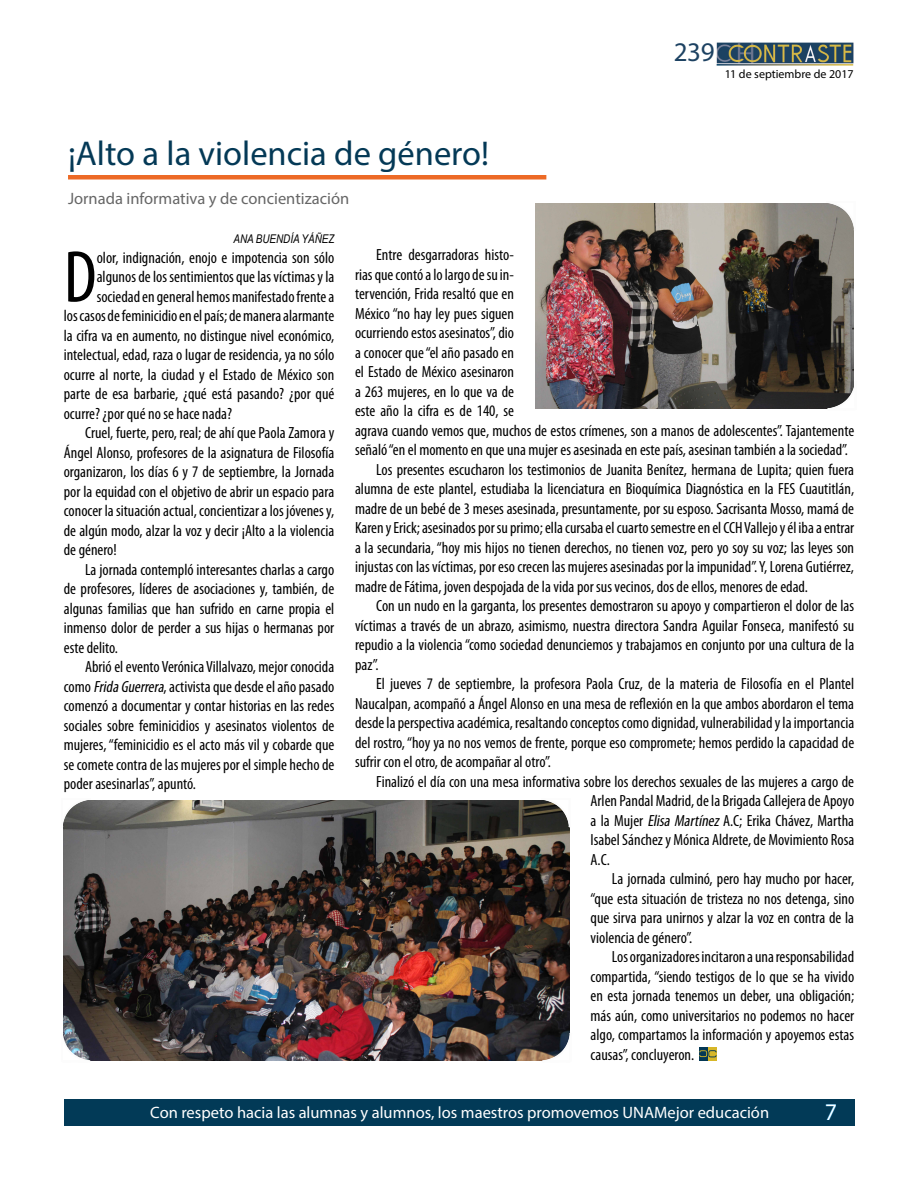
<style>
.page{position:relative;width:918px;height:1188px;background:#fff}
.page>*{position:absolute;margin:0;border:0;box-sizing:border-box;transform-origin:0 0}
.t1{font:condensed 74.1px "Myriad Pro";color:#000}
.t2{font:34.5px "Myriad Pro";color:#043956}
.t3{font:27px "Myriad Pro";color:#1d4262}
.t4{font:24px "Myriad Pro";color:#fff}
.t5{font:16.5px "Myriad Pro";color:#fff}
.t6{font:16.5px "Myriad Pro";color:#666}
.t7{font:condensed 16.2px "Myriad Pro";color:#000}
.t8{font:12px "Myriad Pro";color:#000}
.t9{font:italic 12px "Arial Narrow";color:#000}
.s1{font-style:italic}
</style>
<div class="page">
<div style="left:64px;top:1099px;width:790px;height:26px;background:#023a57"></div>
<img style="left:716px;top:42px;width:137px;height:24px">
<div style="left:68px;top:175px;width:478px;height:5px;background:#ed6a26"></div>
<img style="left:64px;top:800px;width:505px;height:260px">
<img style="left:535px;top:203px;width:319px;height:206px">
<div style="left:699px;top:1048px;width:9px;height:6px;background:#043855"></div>
<div style="left:699px;top:1054px;width:9px;height:7px;background:#043855"></div>
<div style="left:708px;top:1048px;width:9px;height:6px;background:#d7b729"></div>
<div style="left:708px;top:1054px;width:9px;height:7px;background:#d7b729"></div>
<svg style="left:699px;top:1050px;width:18px;height:8px"></svg>
<svg style="left:63px;top:800px;width:27px;height:28px"></svg>
<svg style="left:63px;top:1033px;width:28px;height:28px"></svg>
<svg style="left:542px;top:800px;width:28px;height:28px"></svg>
<svg style="left:543px;top:1033px;width:27px;height:28px"></svg>
<svg style="left:827px;top:203px;width:27px;height:28px"></svg>
<svg style="left:828px;top:381px;width:26px;height:28px"></svg>
<h3 class="t3" style="left:673px;top:36px;width:43px">239</h3>
<p class="t8" style="left:724px;top:67px;width:131px">11 de septiembre de 2017</p>
<h2 class="t2" style="left:68px;top:132px;width:423px">¡Alto a la violencia de género!</h2>
<p class="t6" style="left:68px;top:188px;width:283px">Jornada informativa y de concientización</p>
<p class="t9" style="left:234px;top:230px;width:102px">ANA BUENDÍA YÁÑEZ</p>
<h1 class="t1" style="left:64px;top:237px;width:34px">D</h1>
<p class="t7" style="left:97px;top:248px;width:239px">olor, indignación, enojo e impotencia son sólo</p>
<p class="t7" style="left:376px;top:246px;width:139px">Entre desgarradoras histo-</p>
<p class="t7" style="left:355px;top:266px;width:160px">rias que contó a lo largo de su in-</p>
<p class="t7" style="left:355px;top:285px;width:160px">tervención, Frida resaltó que en</p>
<p class="t7" style="left:355px;top:305px;width:160px">México “no hay ley pues siguen</p>
<p class="t7" style="left:355px;top:324px;width:161px">ocurriendo estos asesinatos”, dio</p>
<p class="t7" style="left:355px;top:344px;width:161px">a conocer que “el año pasado en</p>
<p class="t7" style="left:355px;top:363px;width:160px">el Estado de México asesinaron</p>
<p class="t7" style="left:355px;top:383px;width:161px">a 263 mujeres, en lo que va de</p>
<p class="t7" style="left:355px;top:402px;width:161px">este año la cifra es de 140, se</p>
<p class="t7" style="left:355px;top:422px;width:501px">agrava cuando vemos que, muchos de estos crímenes, son a manos de adolescentes”. Tajantemente</p>
<p class="t7" style="left:355px;top:441px;width:494px">señaló “en el momento en que una mujer es asesinada en este país, asesinan también a la sociedad”.</p>
<p class="t7" style="left:376px;top:461px;width:479px">Los presentes escucharon los testimonios de Juanita Benítez, hermana de Lupita; quien fuera</p>
<p class="t7" style="left:355px;top:480px;width:501px">alumna de este plantel, estudiaba la licenciatura en Bioquímica Diagnóstica en la FES Cuautitlán,</p>
<p class="t7" style="left:355px;top:500px;width:501px">madre de un bebé de 3 meses asesinada, presuntamente, por su esposo. Sacrisanta Mosso, mamá de</p>
<p class="t7" style="left:355px;top:519px;width:501px">Karen y Erick; asesinados por su primo; ella cursaba el cuarto semestre en el CCH Vallejo y él iba a entrar</p>
<p class="t7" style="left:355px;top:539px;width:501px">a la secundaria, “hoy mis hijos no tienen derechos, no tienen voz, pero yo soy su voz; las leyes son</p>
<p class="t7" style="left:355px;top:558px;width:501px">injustas con las víctimas, por eso crecen las mujeres asesinadas por la impunidad”. Y, Lorena Gutiérrez,</p>
<p class="t7" style="left:355px;top:578px;width:454px">madre de Fátima, joven despojada de la vida por sus vecinos, dos de ellos, menores de edad.</p>
<p class="t7" style="left:376px;top:597px;width:479px">Con un nudo en la garganta, los presentes demostraron su apoyo y compartieron el dolor de las</p>
<p class="t7" style="left:355px;top:617px;width:501px">víctimas a través de un abrazo, asimismo, nuestra directora Sandra Aguilar Fonseca, manifestó su</p>
<p class="t7" style="left:355px;top:636px;width:501px">repudio a la violencia “como sociedad denunciemos y trabajamos en conjunto por una cultura de la</p>
<p class="t7" style="left:355px;top:656px;width:25px">paz”.</p>
<p class="t7" style="left:376px;top:675px;width:479px">El jueves 7 de septiembre, la profesora Paola Cruz, de la materia de Filosofía en el Plantel</p>
<p class="t7" style="left:355px;top:695px;width:501px">Naucalpan, acompañó a Ángel Alonso en una mesa de reflexión en la que ambos abordaron el tema</p>
<p class="t7" style="left:355px;top:714px;width:501px">desde la perspectiva académica, resaltando conceptos como dignidad, vulnerabilidad y la importancia</p>
<p class="t7" style="left:355px;top:734px;width:501px">del rostro, “hoy ya no nos vemos de frente, porque eso compromete; hemos perdido la capacidad de</p>
<p class="t7" style="left:355px;top:753px;width:198px">sufrir con el otro, de acompañar al otro”.</p>
<p class="t7" style="left:376px;top:773px;width:479px">Finalizó el día con una mesa informativa sobre los derechos sexuales de las mujeres a cargo de</p>
<p class="t7" style="left:591px;top:792px;width:265px">Arlen Pandal Madrid, de la Brigada Callejera de Apoyo</p>
<p class="t7" style="left:591px;top:812px;width:265px">a la Mujer <span class="s1">Elisa Martínez</span> A.C; Erika Chávez, Martha</p>
<p class="t7" style="left:591px;top:831px;width:265px">Isabel Sánchez y Mónica Aldrete, de Movimiento Rosa</p>
<p class="t7" style="left:591px;top:851px;width:21px">A.C.</p>
<p class="t7" style="left:612px;top:870px;width:244px">La jornada culminó, pero hay mucho por hacer,</p>
<p class="t7" style="left:591px;top:890px;width:265px">“que esta situación de tristeza no nos detenga, sino</p>
<p class="t7" style="left:591px;top:909px;width:265px">que sirva para unirnos y alzar la voz en contra de la</p>
<p class="t7" style="left:591px;top:929px;width:103px">violencia de género”.</p>
<p class="t7" style="left:612px;top:948px;width:244px">Los organizadores incitaron a una responsabilidad</p>
<p class="t7" style="left:591px;top:968px;width:265px">compartida, “siendo testigos de lo que se ha vivido</p>
<p class="t7" style="left:591px;top:987px;width:265px">en esta jornada tenemos un deber, una obligación;</p>
<p class="t7" style="left:591px;top:1007px;width:265px">más aún, como universitarios no podemos no hacer</p>
<p class="t7" style="left:591px;top:1026px;width:265px">algo, compartamos la información y apoyemos estas</p>
<p class="t7" style="left:591px;top:1046px;width:105px">causas”, concluyeron.</p>
<p class="t7" style="left:97px;top:268px;width:239px">algunos de los sentimientos que las víctimas y la</p>
<p class="t7" style="left:97px;top:287px;width:239px">sociedad en general hemos manifestado frente a</p>
<p class="t7" style="left:64px;top:307px;width:272px">los casos de feminicidio en el país; de manera alarmante</p>
<p class="t7" style="left:64px;top:326px;width:272px">la cifra va en aumento, no distingue nivel económico,</p>
<p class="t7" style="left:64px;top:346px;width:272px">intelectual, edad, raza o lugar de residencia, ya no sólo</p>
<p class="t7" style="left:64px;top:365px;width:272px">ocurre al norte, la ciudad y el Estado de México son</p>
<p class="t7" style="left:64px;top:385px;width:272px">parte de esa barbarie, ¿qué está pasando? ¿por qué</p>
<p class="t7" style="left:64px;top:404px;width:170px">ocurre? ¿por qué no se hace nada?</p>
<p class="t7" style="left:85px;top:424px;width:251px">Cruel, fuerte, pero, real; de ahí que Paola Zamora y</p>
<p class="t7" style="left:64px;top:443px;width:272px">Ángel Alonso, profesores de la asignatura de Filosofía</p>
<p class="t7" style="left:64px;top:463px;width:272px">organizaron, los días 6 y 7 de septiembre, la Jornada</p>
<p class="t7" style="left:64px;top:483px;width:272px">por la equidad con el objetivo de abrir un espacio para</p>
<p class="t7" style="left:64px;top:502px;width:272px">conocer la situación actual, concientizar a los jóvenes y,</p>
<p class="t7" style="left:64px;top:522px;width:272px">de algún modo, alzar la voz y decir ¡Alto a la violencia</p>
<p class="t7" style="left:64px;top:541px;width:54px">de género!</p>
<p class="t7" style="left:85px;top:561px;width:251px">La jornada contempló interesantes charlas a cargo</p>
<p class="t7" style="left:64px;top:580px;width:272px">de profesores, líderes de asociaciones y, también, de</p>
<p class="t7" style="left:64px;top:600px;width:272px">algunas familias que han sufrido en carne propia el</p>
<p class="t7" style="left:64px;top:619px;width:272px">inmenso dolor de perder a sus hijas o hermanas por</p>
<p class="t7" style="left:64px;top:639px;width:56px">este delito.</p>
<p class="t7" style="left:85px;top:658px;width:251px">Abrió el evento Verónica Villalvazo, mejor conocida</p>
<p class="t7" style="left:64px;top:677px;width:272px">como <span class="s1">FridaGuerrera</span>, activista que desde el año pasado</p>
<p class="t7" style="left:64px;top:697px;width:272px">comenzó a documentar y contar historias en las redes</p>
<p class="t7" style="left:64px;top:716px;width:272px">sociales sobre feminicidios y asesinatos violentos de</p>
<p class="t7" style="left:64px;top:736px;width:272px">mujeres, “feminicidio es el acto más vil y cobarde que</p>
<p class="t7" style="left:64px;top:755px;width:272px">se comete contra de las mujeres por el simple hecho de</p>
<p class="t7" style="left:64px;top:775px;width:134px">poder asesinarlas”, apuntó.</p>
<p class="t5" style="left:150px;top:1102px;width:620px">Con respeto hacia las alumnas y alumnos, los maestros promovemos UNAMejor educación</p>
<h3 class="t4" style="left:825px;top:1097px;width:14px">7</h3>
</div>
